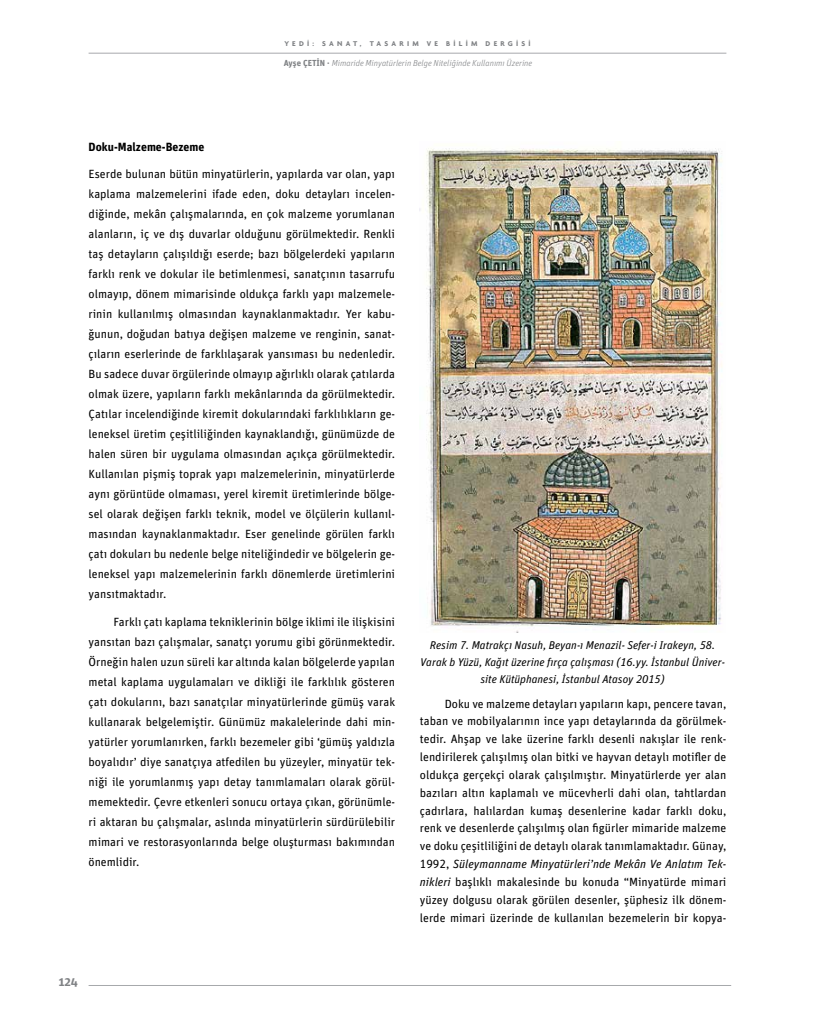
<style>
.page{position:relative;width:815px;height:1028px;background:#fff}
.page>*{position:absolute;margin:0;border:0;box-sizing:border-box;transform-origin:0 0}
.t1{font:700 12.5px "Sarre";color:#808285}
.t2{font:11.88px/20px "FF Unit Pro";color:#000;text-align:justify}
.t3{font:700 11.88px "FF Unit Pro";color:#000}
.t4{font:italic 11.25px/16.9px "FF Unit Pro";color:#000;text-align:center}
.t5{font:italic 300 8.75px "FF Unit Pro";color:#808285}
.t6{font:700 7.5px "Agenda";letter-spacing:.43em;color:#808285}
.s1{font-weight:700;font-style:normal}
.s2{font-style:italic}
</style>
<div class="page">
<hr style="left:89px;top:53px;width:637px;height:1px;background:#a7a9ac">
<hr style="left:89px;top:985px;width:642px;height:1px;background:#a7a9ac">
<img style="left:426px;top:148px;width:296px;height:484px">
<p class="t6" style="left:284px;top:39px;width:248px">YEDİ: SANAT, TASARIM VE BİLİM DERGİSİ</p>
<p class="t5" style="left:284px;top:57px;width:250px"><span class="s1">Ayşe ÇETİN ·</span> Mimaride Minyatürlerin Belge Niteliğinde Kullanımı Üzerine</p>
<p class="t3" style="left:89px;top:138px;width:117px">Doku-Malzeme-Bezeme</p>
<p class="t2" style="left:89px;top:164px;width:308px">Eserde bulunan bütün minyatürlerin, yapılarda var olan, yapı kaplama malzemelerini ifade eden, doku detayları incelen&shy;diğinde, mekân çalışmalarında, en çok malzeme yorumlanan alanların, iç ve dış duvarlar olduğunu görülmektedir. Renkli taş detayların çalışıldığı eserde; bazı bölgelerdeki yapıların farklı renk ve dokular ile betimlenmesi, sanatçının tasarrufu olmayıp, dönem mimarisinde oldukça farklı yapı malzemele&shy;rinin kullanılmış olmasından kaynaklanmaktadır. Yer kabu&shy;ğunun, doğudan batıya değişen malzeme ve renginin, sanat&shy;çıların eserlerinde de farklılaşarak yansıması bu nedenledir.<br>Bu sadece duvar örgülerinde olmayıp ağırlıklı olarak çatılarda olmak üzere, yapıların farklı mekânlarında da görülmektedir.<br>Çatılar incelendiğinde kiremit dokularındaki farklılıkların ge&shy;leneksel üretim çeşitliliğinden kaynaklandığı, günümüzde de halen süren bir uygulama olmasından açıkça görülmektedir.<br>Kullanılan pişmiş toprak yapı malzemelerinin, minyatürlerde aynı görüntüde olmaması, yerel kiremit üretimlerinde bölge&shy;sel olarak değişen farklı teknik, model ve ölçülerin kullanıl&shy;masından kaynaklanmaktadır. Eser genelinde görülen farklı çatı dokuları bu nedenle belge niteliğindedir ve bölgelerin ge&shy;leneksel yapı malzemelerinin farklı dönemlerde üretimlerini yansıtmaktadır.</p>
<p class="t2" style="left:89px;top:611px;width:308px;text-indent:25px">Farklı çatı kaplama tekniklerinin bölge iklimi ile ilişkisini yansıtan bazı çalışmalar, sanatçı yorumu gibi görünmektedir.<br>Örneğin halen uzun süreli kar altında kalan bölgelerde yapılan metal kaplama uygulamaları ve dikliği ile farklılık gösteren çatı dokularını, bazı sanatçılar minyatürlerinde gümüş varak kullanarak belgelemiştir. Günümüz makalelerinde dahi min&shy;yatürler yorumlanırken, farklı bezemeler gibi ‘gümüş yaldızla boyalıdır’ diye sanatçıya atfedilen bu yüzeyler, minyatür tek&shy;niği ile yorumlanmış yapı detay tanımlamaları olarak görül&shy;memektedir. Çevre etkenleri sonucu ortaya çıkan, görünümle&shy;ri aktaran bu çalışmalar, aslında minyatürlerin sürdürülebilir mimari ve restorasyonlarında belge oluşturması bakımından önemlidir.</p>
<p class="t1" style="left:59px;top:974px;width:21px">124</p>
<p class="t4" style="left:420px;top:636px;width:306px">Resim 7. Matrakçı Nasuh, Beyan-ı Menazil- Sefer-i Irakeyn, 58.<br>Varak b Yüzü, Kağıt üzerine fırça çalışması (16.yy. İstanbul Üniver&shy;site Kütüphanesi, İstanbul Atasoy 2015)</p>
<p class="t2" style="left:420px;top:694px;width:308px;line-height:17.9px;text-indent:25px">Doku ve malzeme detayları yapıların kapı, pencere tavan, taban ve mobilyalarının ince yapı detaylarında da görülmek&shy;tedir. Ahşap ve lake üzerine farklı desenli nakışlar ile renk&shy;lendirilerek çalışılmış olan bitki ve hayvan detaylı motifler de oldukça gerçekçi olarak çalışılmıştır. Minyatürlerde yer alan bazıları altın kaplamalı ve mücevherli dahi olan, tahtlardan çadırlara, halılardan kumaş desenlerine kadar farklı doku, renk ve desenlerde çalışılmış olan figürler mimaride malzeme ve doku çeşitliliğini de detaylı olarak tanımlamaktadır. Günay, 1992, <span class="s2">Süleymanname Minyatürleri’nde Mekân Ve Anlatım Tek&shy;nikleri</span> başlıklı makalesinde bu konuda “Minyatürde mimari yüzey dolgusu olarak görülen desenler, şüphesiz ilk dönem&shy;lerde mimari üzerinde de kullanılan bezemelerin bir kopya-</p>
</div>
